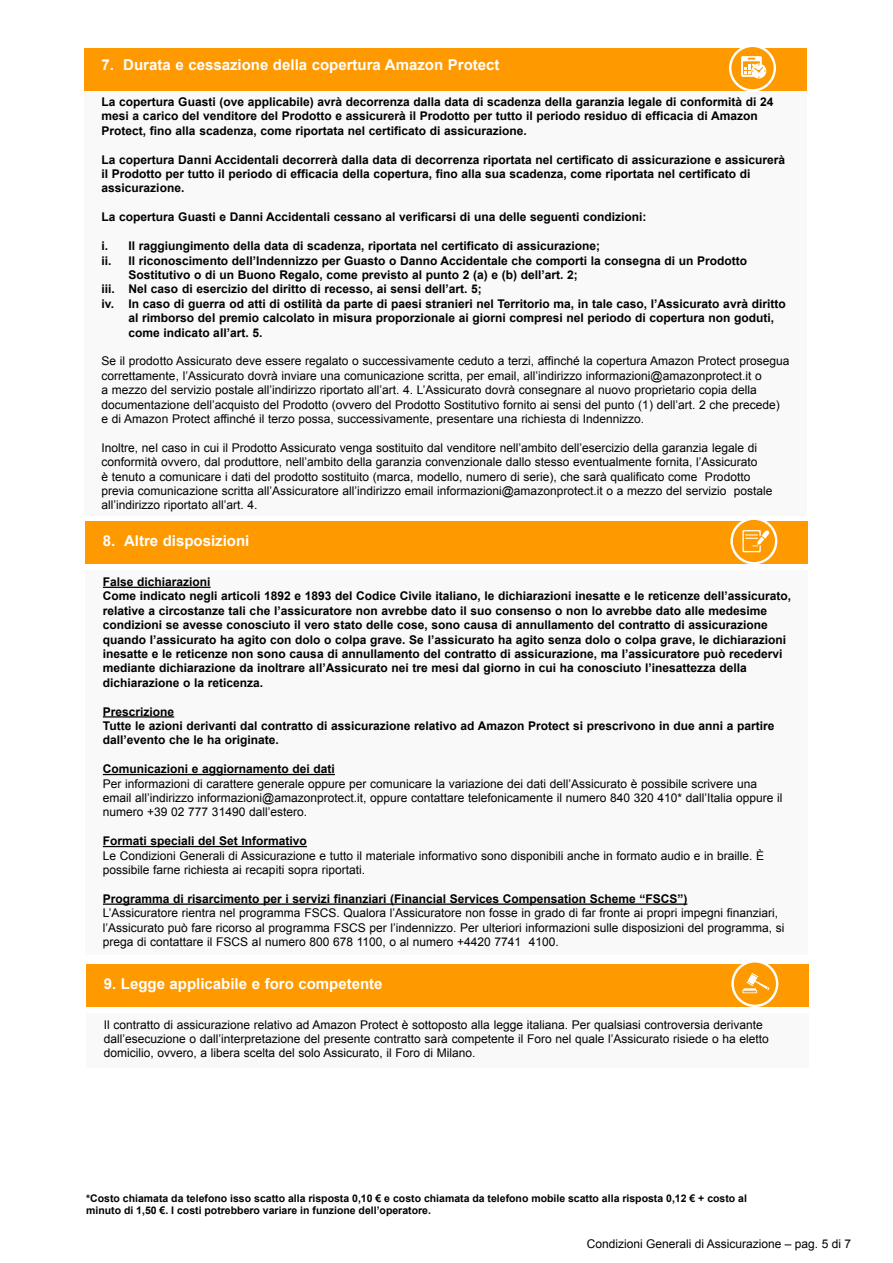
<style>
.page{position:relative;width:893px;height:1263px;background:#fff}
.page>*{position:absolute;margin:0;border:0;box-sizing:border-box;transform-origin:0 0}
.t1{font:700 15px "Arial";color:#fff}
.t2{font:12px/14.4px "Arial";color:#000}
.t3{font:700 12px/14.4px "Arial";color:#000}
.t4{font:700 10.5px/12.6px "Arial";color:#000}
</style>
<div class="page">
<div style="left:84px;top:90px;width:723px;height:426px;background:#f9f9fa"></div>
<div style="left:84px;top:48px;width:723px;height:42px;background:#f90"></div>
<svg style="left:729px;top:47px;width:47px;height:44px"></svg>
<div style="left:85px;top:570px;width:723px;height:385px;background:#f9f9fa"></div>
<div style="left:85px;top:521px;width:723px;height:42px;background:#f90"></div>
<svg style="left:730px;top:519px;width:47px;height:45px"></svg>
<hr style="left:103px;top:587px;width:108px;height:1px;background:#000">
<hr style="left:103px;top:716px;width:71px;height:1px;background:#000">
<hr style="left:103px;top:774px;width:232px;height:1px;background:#000">
<hr style="left:103px;top:846px;width:204px;height:1px;background:#000">
<hr style="left:103px;top:903px;width:584px;height:2px;background:#000">
<div style="left:86px;top:1013px;width:723px;height:55px;background:#f9f9fa"></div>
<div style="left:86px;top:964px;width:723px;height:42px;background:#f90"></div>
<svg style="left:731px;top:962px;width:47px;height:45px"></svg>
<p class="t1" style="left:102px;top:55px;width:399px">7. Durata e cessazione della copertura Amazon Protect</p>
<p class="t3" style="left:102px;top:95px;width:673px">La copertura Guasti (ove applicabile) avrà decorrenza dalla data di scadenza della garanzia legale di conformità di 24 mesi a carico del venditore del Prodotto e assicurerà il Prodotto per tutto il periodo residuo di efficacia di Amazon<br>Protect, fino alla scadenza, come riportata nel certificato di assicurazione.</p>
<p class="t3" style="left:102px;top:153px;width:685px">La copertura Danni Accidentali decorrerà dalla data di decorrenza riportata nel certificato di assicurazione e assicurerà il Prodotto per tutto il periodo di efficacia della copertura, fino alla sua scadenza, come riportata nel certificato di assicurazione.</p>
<p class="t3" style="left:102px;top:210px;width:546px">La copertura Guasti e Danni Accidentali cessano al verificarsi di una delle seguenti condizioni:</p>
<p class="t3" style="left:102px;top:239px;width:500px">i. Il raggiungimento della data di scadenza, riportata nel certificato di assicurazione;</p>
<p class="t3" style="left:102px;top:253px;width:647px">ii. Il riconoscimento dell’Indennizzo per Guasto o Danno Accidentale che comporti la consegna di un Prodotto</p>
<p class="t3" style="left:129px;top:268px;width:451px">Sostitutivo o di un Buono Regalo, come previsto al punto 2 (a) e (b) dell’art. 2;</p>
<p class="t3" style="left:102px;top:282px;width:382px">iii. Nel caso di esercizio del diritto di recesso, ai sensi dell’art. 5;</p>
<p class="t3" style="left:102px;top:297px;width:685px">iv. In caso di guerra od atti di ostilità da parte di paesi stranieri nel Territorio ma, in tale caso, l’Assicurato avrà diritto</p>
<p class="t3" style="left:129px;top:311px;width:647px">al rimborso del premio calcolato in misura proporzionale ai giorni compresi nel periodo di copertura non goduti,</p>
<p class="t3" style="left:129px;top:325px;width:135px">come indicato all’art. 5.</p>
<p class="t2" style="left:102px;top:354px;width:689px">Se il prodotto Assicurato deve essere regalato o successivamente ceduto a terzi, affinché la copertura Amazon Protect prosegua correttamente, l’Assicurato dovrà inviare una comunicazione scritta, per email, all’indirizzo informazioni@amazonprotect.it o<br>a mezzo del servizio postale all’indirizzo riportato all’art. 4. L’Assicurato dovrà consegnare al nuovo proprietario copia della documentazione dell’acquisto del Prodotto (ovvero del Prodotto Sostitutivo fornito ai sensi del punto (1) dell’art. 2 che precede)<br>e di Amazon Protect affinché il terzo possa, successivamente, presentare una richiesta di Indennizzo.</p>
<p class="t2" style="left:102px;top:440px;width:672px">Inoltre, nel caso in cui il Prodotto Assicurato venga sostituito dal venditore nell’ambito dell’esercizio della garanzia legale di conformità ovvero, dal produttore, nell’ambito della garanzia convenzionale dallo stesso eventualmente fornita, l’Assicurato<br>è tenuto a comunicare i dati del prodotto sostituito (marca, modello, numero di serie), che sarà qualificato come Prodotto previa comunicazione scritta all’Assicuratore all’indirizzo email informazioni@amazonprotect.it o a mezzo del servizio postale all’indirizzo riportato all’art. 4.</p>
<p class="t1" style="left:103px;top:531px;width:148px">8. Altre disposizioni</p>
<p class="t3" style="left:103px;top:575px;width:690px">False dichiarazioni<br>Come indicato negli articoli 1892 e 1893 del Codice Civile italiano, le dichiarazioni inesatte e le reticenze dell’assicurato, relative a circostanze tali che l’assicuratore non avrebbe dato il suo consenso o non lo avrebbe dato alle medesime condizioni se avesse conosciuto il vero stato delle cose, sono causa di annullamento del contratto di assicurazione quando l’assicurato ha agito con dolo o colpa grave. Se l’assicurato ha agito senza dolo o colpa grave, le dichiarazioni inesatte e le reticenze non sono causa di annullamento del contratto di assicurazione, ma l’assicuratore può recedervi mediante dichiarazione da inoltrare all’Assicurato nei tre mesi dal giorno in cui ha conosciuto l’inesattezza della dichiarazione o la reticenza.</p>
<p class="t3" style="left:103px;top:705px;width:673px">Prescrizione<br>Tutte le azioni derivanti dal contratto di assicurazione relativo ad Amazon Protect si prescrivono in due anni a partire dall’evento che le ha originate.</p>
<p class="t3" style="left:103px;top:762px;width:234px">Comunicazioni e aggiornamento dei dati</p>
<p class="t2" style="left:103px;top:776px;width:681px">Per informazioni di carattere generale oppure per comunicare la variazione dei dati dell’Assicurato è possibile scrivere una email all’indirizzo informazioni@amazonprotect.it, oppure contattare telefonicamente il numero 840 320 410* dall’Italia oppure il numero +39 02 777 31490 dall’estero.</p>
<p class="t3" style="left:103px;top:834px;width:206px">Formati speciali del Set Informativo</p>
<p class="t2" style="left:103px;top:848px;width:663px">Le Condizioni Generali di Assicurazione e tutto il materiale informativo sono disponibili anche in formato audio e in braille. È possibile farne richiesta ai recapiti sopra riportati.</p>
<p class="t3" style="left:103px;top:892px;width:586px">Programma di risarcimento per i servizi finanziari (Financial Services Compensation Scheme “FSCS”)</p>
<p class="t2" style="left:103px;top:906px;width:683px">L’Assicuratore rientra nel programma FSCS. Qualora l’Assicuratore non fosse in grado di far fronte ai propri impegni finanziari, l’Assicurato può fare ricorso al programma FSCS per l’indennizzo. Per ulteriori informazioni sulle disposizioni del programma, si prega di contattare il FSCS al numero 800 678 1100, o al numero +4420 7741 4100.</p>
<p class="t1" style="left:104px;top:974px;width:280px">9. Legge applicabile e foro competente</p>
<p class="t2" style="left:104px;top:1017px;width:667px">Il contratto di assicurazione relativo ad Amazon Protect è sottoposto alla legge italiana. Per qualsiasi controversia derivante dall’esecuzione o dall’interpretazione del presente contratto sarà competente il Foro nel quale l’Assicurato risiede o ha eletto domicilio, ovvero, a libera scelta del solo Assicurato, il Foro di Milano.</p>
<p class="t4" style="left:86px;top:1192px;width:662px">*Costo chiamata da telefono isso scatto alla risposta 0,10 € e costo chiamata da telefono mobile scatto alla risposta 0,12 € + costo al minuto di 1,50 €. I costi potrebbero variare in funzione dell’operatore.</p>
<p class="t2" style="left:587px;top:1237px;width:266px">Condizioni Generali di Assicurazione – pag. 5 di 7</p>
</div>
